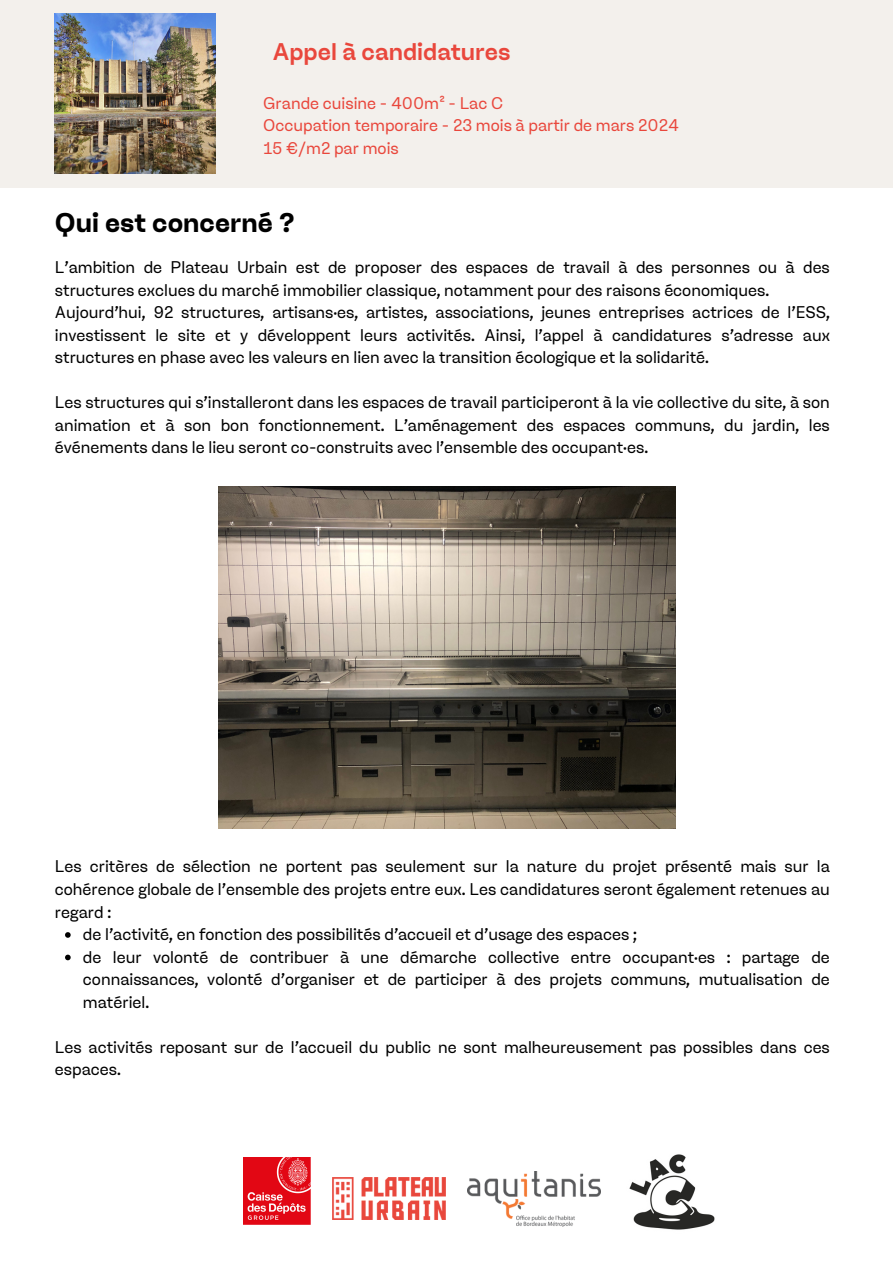
<style>
.page{position:relative;width:893px;height:1264px;background:#fff}
.page>*{position:absolute;margin:0;border:0;box-sizing:border-box;transform-origin:0 0}
.t1{font:700 27px "Ginka";color:#000}
.t2{font:500 24px "Ginka";color:#e9473c}
.t3{font:16.5px/22.5px "Ginka";color:#000;text-align:justify}
.t4{font:16.5px "Ginka";color:#e9473c}
</style>
<div class="page">
<div style="left:0;top:0;width:892px;height:187px;background:#f3f0ec"></div>
<img style="left:55px;top:14px;width:161px;height:159px">
<img style="left:218px;top:486px;width:457px;height:342px">
<svg style="left:65px;top:932px;width:6px;height:5px"></svg>
<svg style="left:65px;top:954px;width:6px;height:6px"></svg>
<img style="left:332px;top:1177px;width:114px;height:42px">
<img style="left:467px;top:1171px;width:133px;height:55px">
<img style="left:244px;top:1157px;width:66px;height:67px">
<img style="left:629px;top:1154px;width:86px;height:76px">
<p class="t2" style="left:273px;top:37px;width:239px">Appel à candidatures</p>
<p class="t4" style="left:263px;top:93px;width:241px">Grande cuisine - 400m² - Lac C</p>
<p class="t4" style="left:263px;top:116px;width:417px">Occupation temporaire - 23 mois à partir de mars 2024</p>
<p class="t4" style="left:263px;top:138px;width:137px">15 €/m2 par mois</p>
<p class="t1" style="left:55px;top:206px;width:241px">Qui est concerné ?</p>
<p class="t3" style="left:55px;top:256px;width:776px">L’ambition de Plateau Urbain est de proposer des espaces de travail à des personnes ou à des structures exclues du marché immobilier classique, notamment pour des raisons économiques.</p>
<p class="t3" style="left:55px;top:301px;width:776px">Aujourd’hui, 92 structures, artisans·es, artistes, associations, jeunes entreprises actrices de l’ESS, investissent le site et y développent leurs activités. Ainsi, l’appel à candidatures s’adresse aux structures en phase avec les valeurs en lien avec la transition écologique et la solidarité.</p>
<p class="t3" style="left:55px;top:391px;width:776px">Les structures qui s'installeront dans les espaces de travail participeront à la vie collective du site, à son animation et à son bon fonctionnement. L'aménagement des espaces communs, du jardin, les événements dans le lieu seront co-construits avec l'ensemble des occupant·es.</p>
<p class="t3" style="left:55px;top:855px;width:776px">Les critères de sélection ne portent pas seulement sur la nature du projet présenté mais sur la cohérence globale de l’ensemble des projets entre eux. Les candidatures seront également retenues au regard :</p>
<p class="t3" style="left:83px;top:923px;width:555px">de l’activité, en fonction des possibilités d’accueil et d’usage des espaces ;</p>
<p class="t3" style="left:83px;top:945px;width:748px">de leur volonté de contribuer à une démarche collective entre occupant·es : partage de connaissances, volonté d’organiser et de participer à des projets communs, mutualisation de matériel.</p>
<p class="t3" style="left:55px;top:1035px;width:776px">Les activités reposant sur de l’accueil du public ne sont malheureusement pas possibles dans ces espaces.</p>
</div>
